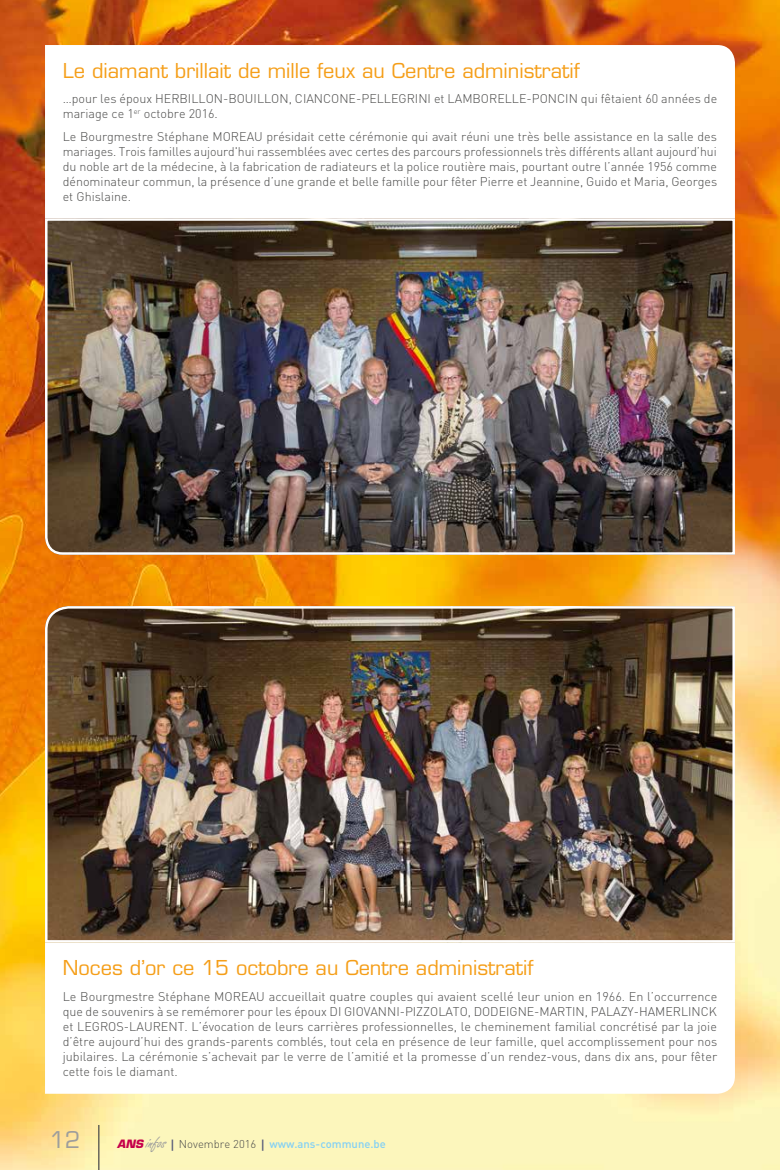
<style>
.page{position:relative;width:780px;height:1170px;background:#fff}
.page>*{position:absolute;margin:0;border:0;box-sizing:border-box;transform-origin:0 0}
.t1{font:22.5px "Eurostile LT Std";color:#9d9d9c}
.t2{font:20px "Eurostile LT Std";color:#f59e18}
.t3{font:300 12.5px/15px "DIN";color:#4a4a49;text-align:justify}
.t4{font:500 11.25px "DIN";color:#83d0f5}
.s1{font-family:"Eurostile LT Std";font-weight:700;font-style:italic;color:#c6014a}
.s2{font-family:"Freestyle Script";font-weight:400;font-size:17.5px;color:#9d9d9c}
.s3{font-family:"Eurostile LT Std";font-weight:700;color:#585c7a}
.s4{font-weight:300;color:#4a4a49}
</style>
<div class="page">
<img style="left:0;top:0;width:780px;height:1169px">
<hr style="left:98px;top:1124px;width:1px;height:45px;background:#4a4a49">
<img style="left:44px;top:604px;width:692px;height:339px">
<img style="left:44px;top:217px;width:692px;height:339px">
<svg style="left:45px;top:45px;width:690px;height:173px"></svg>
<svg style="left:45px;top:942px;width:690px;height:151px"></svg>
<h2 class="t2" style="left:63px;top:58px;width:518px">Le diamant brillait de mille feux au Centre administratif</h2>
<p class="t3" style="left:63px;top:91px;width:656px">…pour les époux HERBILLON-BOUILLON, CIANCONE-PELLEGRINI et LAMBORELLE-PONCIN qui fêtaient 60 années de mariage ce 1<sup>er</sup> octobre 2016.</p>
<p class="t3" style="left:63px;top:128px;width:656px">Le Bourgmestre Stéphane MOREAU présidait cette cérémonie qui avait réuni une très belle assistance en la salle des mariages. Trois familles aujourd'hui rassemblées avec certes des parcours professionnels très différents allant aujourd’hui du noble art de la médecine, à la fabrication de radiateurs et la police routière mais, pourtant outre l’année 1956 comme dénominateur commun, la présence d’une grande et belle famille pour fêter Pierre et Jeannine, Guido et Maria, Georges et Ghislaine.</p>
<h2 class="t2" style="left:63px;top:955px;width:472px">Noces d’or ce 15 octobre au Centre administratif</h2>
<p class="t3" style="left:63px;top:988px;width:656px">Le Bourgmestre Stéphane MOREAU accueillait quatre couples qui avaient scellé leur union en 1966. En l’occurrence que de souvenirs à se remémorer pour les époux DI GIOVANNI-PIZZOLATO, DODEIGNE-MARTIN, PALAZY-HAMERLINCK et LEGROS-LAURENT. L’évocation de leurs carrières professionnelles, le cheminement familial concrétisé par la joie d’être aujourd’hui des grands-parents comblés, tout cela en présence de leur famille, quel accomplissement pour nos jubilaires. La cérémonie s’achevait par le verre de l’amitié et la promesse d’un rendez-vous, dans dix ans, pour fêter cette fois le diamant.</p>
<h1 class="t1" style="left:49px;top:1125px;width:33px">12</h1>
<p class="t4" style="left:117px;top:1136px;width:270px"><span class="s1">ANS</span> <span class="s2">infos</span> <span class="s3">|</span> <span class="s4">Novembre 2016</span> <span class="s3">|</span> www.ans-commune.be</p>
</div>
